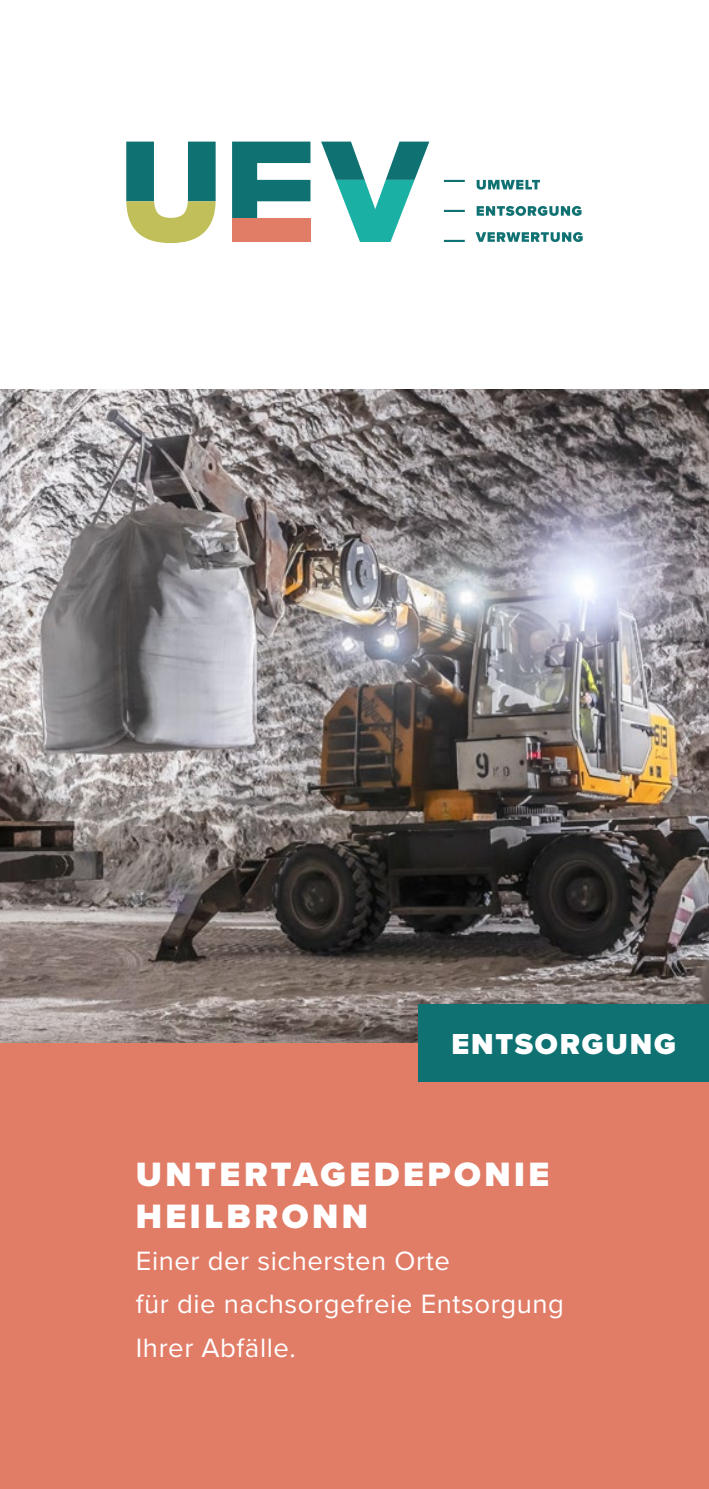
<style>
.page{position:relative;width:709px;height:1489px;background:#fff}
.page>*{position:absolute;margin:0;border:0;box-sizing:border-box;transform-origin:0 0}
.t1{font:900 35px/42px "Proxima Nova";letter-spacing:.1em;color:#fff}
.t2{font:900 30px "Proxima Nova";letter-spacing:.06em;color:#fff}
.t3{font:27.5px/43.2px "Proxima Nova";letter-spacing:.02em;color:#fff}
</style>
<div class="page">
<div style="left:0;top:1042px;width:709px;height:446px;background:#e17c67"></div>
<img style="left:0;top:390px;width:709px;height:652px">
<div style="left:418px;top:1003px;width:291px;height:78px;background:#0f7172"></div>
<svg style="left:232px;top:142px;width:78px;height:76px"></svg>
<div style="left:232px;top:218px;width:78px;height:24px;background:#e17c67"></div>
<svg style="left:126px;top:142px;width:90px;height:101px"></svg>
<svg style="left:321px;top:142px;width:108px;height:100px"></svg>
<hr style="left:444px;top:240px;width:21px;height:2px;background:#0f7172">
<hr style="left:444px;top:210px;width:21px;height:2px;background:#0f7172">
<hr style="left:444px;top:180px;width:21px;height:2px;background:#0f7172">
<svg style="left:476px;top:180px;width:64px;height:10px"></svg>
<svg style="left:476px;top:206px;width:105px;height:10px"></svg>
<svg style="left:475px;top:232px;width:107px;height:10px"></svg>
<p class="t2" style="left:451px;top:1021px;width:226px">ENTSORGUNG</p>
<p class="t1" style="left:136px;top:1152px;width:415px">UNTERTAGEDEPONIE<br>HEILBRONN</p>
<p class="t3" style="left:136px;top:1238px;width:430px">Einer der sichersten Orte<br>für die nachsorgefreie Entsorgung<br>Ihrer Abfälle.</p>
</div>
